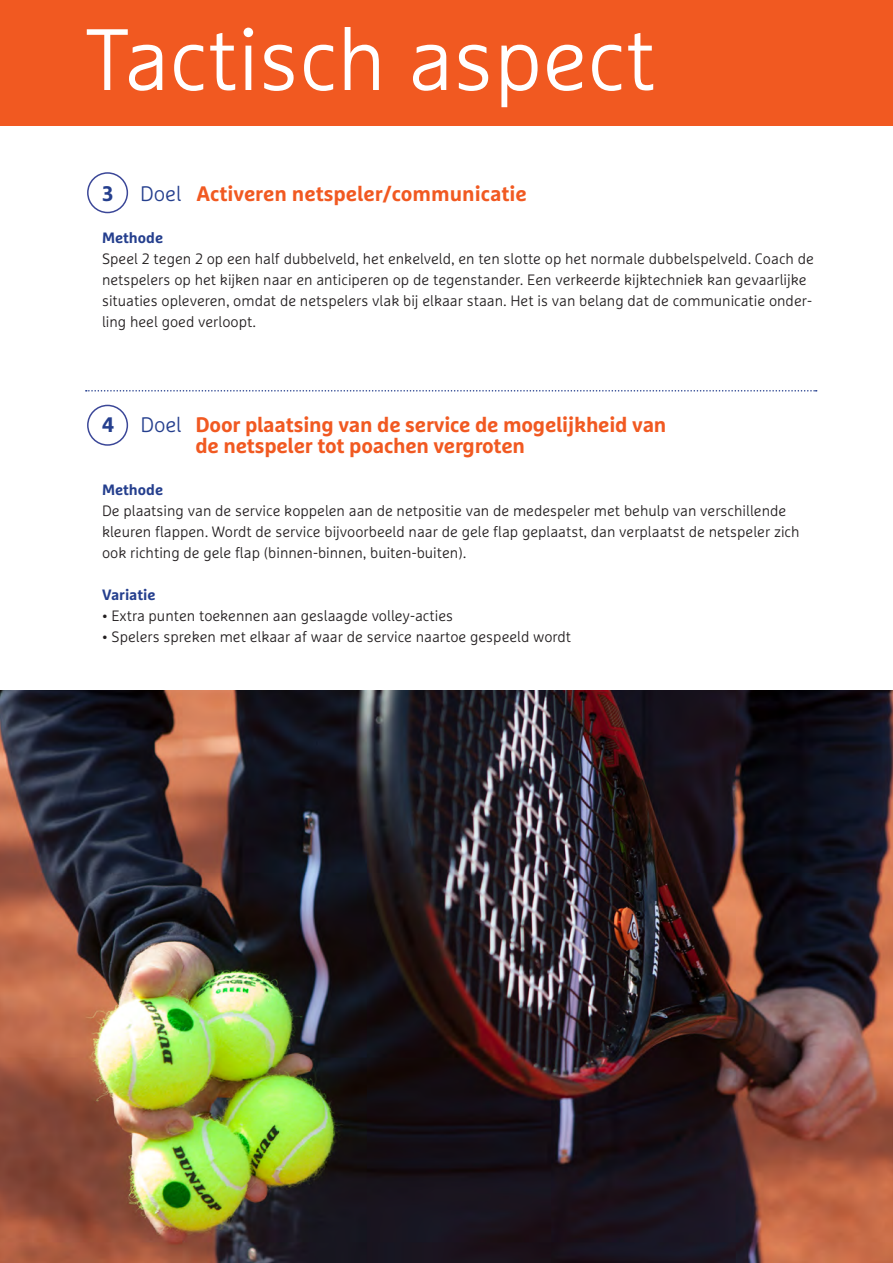
<style>
.page{position:relative;width:893px;height:1263px;background:#fff}
.page>*{position:absolute;margin:0;border:0;box-sizing:border-box;transform-origin:0 0}
.t1{font:300 87px "Marselis OT";color:#fff}
.Platte_tekst{font:700 21px/21px "Marselis OT";letter-spacing:-.01em;color:#f15921}
.Platte_tekst-2{font:700 21px "Marselis OT";color:#253f8e}
.Platte_tekst-3{font:300 15px/21px "Marselis OT";color:#231f20}
.Platte_tekst-4{font:700 15px "Marselis OT";color:#253f8e}
.s1{font-weight:300;color:#253f8e}
</style>
<div class="page">
<div style="left:0;top:0;width:893px;height:125px;background:#f15921"></div>
<svg style="left:86px;top:390px;width:731px;height:2px"></svg>
<div style="left:87px;top:172px;width:41px;height:41px;border:2px solid #3b4798;border-radius:50%"></div>
<div style="left:87px;top:405px;width:41px;height:41px;border:2px solid #3b4798;border-radius:50%"></div>
<img style="left:0;top:690px;width:893px;height:573px">
<p class="t1" style="left:85px;top:8px;width:572px">Tactisch aspect</p>
<p class="Platte_tekst-2" style="left:102px;top:181px;width:13px">3</p>
<p class="Platte_tekst" style="left:140px;top:183px;width:388px"><span class="s1">Doel</span> Activeren netspeler/communicatie</p>
<p class="Platte_tekst-4" style="left:102px;top:228px;width:63px">Methode</p>
<p class="Platte_tekst-3" style="left:102px;top:248px;width:713px">Speel 2 tegen 2 op een half dubbelveld, het enkelveld, en ten slotte op het normale dubbelspelveld. Coach de netspelers op het kijken naar en anticiperen op de tegenstander. Een verkeerde kijktechniek kan gevaarlijke situaties opleveren, omdat de netspelers vlak bij elkaar staan. Het is van belang dat de communicatie onder&shy;ling heel goed verloopt.</p>
<p class="Platte_tekst-2" style="left:102px;top:412px;width:13px">4</p>
<p class="Platte_tekst" style="left:195px;top:414px;width:472px;text-indent:-55px"><span class="s1">Doel</span> Door plaatsing van de service de mogelijkheid van de netspeler tot poachen vergroten</p>
<p class="Platte_tekst-4" style="left:102px;top:480px;width:63px">Methode</p>
<p class="Platte_tekst-3" style="left:102px;top:500px;width:699px">De plaatsing van de service koppelen aan de netpositie van de medespeler met behulp van verschillende kleuren flappen. Wordt de service bijvoorbeeld naar de gele flap geplaatst, dan verplaatst de netspeler zich ook richting de gele flap (binnen-binnen, buiten-buiten).</p>
<p class="Platte_tekst-4" style="left:102px;top:585px;width:55px">Variatie</p>
<p class="Platte_tekst-3" style="left:102px;top:605px;width:353px">• Extra punten toekennen aan geslaagde volley-acties</p>
<p class="Platte_tekst-3" style="left:102px;top:626px;width:471px">• Spelers spreken met elkaar af waar de service naartoe gespeeld wordt</p>
</div>
